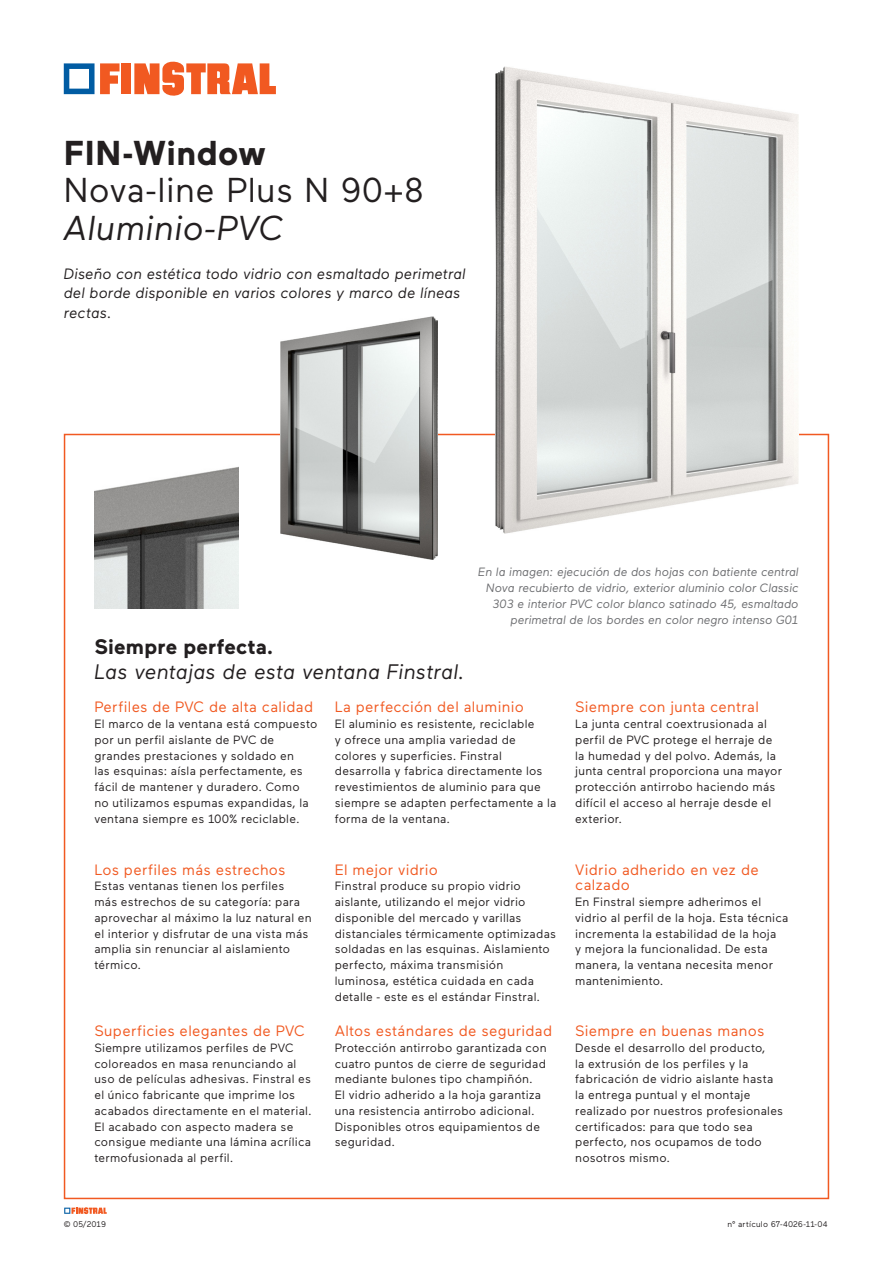
<style>
.page{position:relative;width:893px;height:1263px;background:#fff}
.page>*{position:absolute;margin:0;border:0;box-sizing:border-box;transform-origin:0 0}
.Rahmen_Fluegel{font:34.5px "Maax Finstral";letter-spacing:.015em;color:#231f20}
.Material{font:italic 34.5px "Maax Finstral";letter-spacing:.015em;color:#231f20}
.System{font:700 34.5px "Maax Finstral";letter-spacing:.01em;color:#231f20}
.Headline_Argumente{font:italic 21px "Maax Finstral";letter-spacing:.01em;color:#231f20}
.Headline_Argumente-2{font:700 21px "Maax Finstral";letter-spacing:.01em;color:#231f20}
.Headline_Vorteil{font:15px/15.8px "Maax Finstral";letter-spacing:.02em;color:#f15921}
.Rahmenform{font:italic 15px/19.5px "Maax Finstral";letter-spacing:.01em;color:#231f20}
.Textblock_Vorteil{font:12px/15.8px "Maax Finstral";letter-spacing:.02em;color:#231f20}
.Legende_Hauptbild{font:italic 12px/15.8px "Maax Finstral";color:#6c6d70;text-align:right}
.Artikelnummer{font:8.25px "Maax Finstral";letter-spacing:.02em;color:#231f20}
</style>
<div class="page">
<svg style="left:134px;top:61px;width:142px;height:35px"></svg>
<div style="left:122px;top:63px;width:9px;height:31px;background:#f15921"></div>
<svg style="left:64px;top:63px;width:56px;height:31px"></svg>
<svg style="left:64px;top:1207px;width:43px;height:8px"></svg>
<img style="left:94px;top:466px;width:145px;height:142px">
<img style="left:495px;top:67px;width:303px;height:466px">
<img style="left:281px;top:316px;width:157px;height:243px">
<p class="System" style="left:64px;top:130px;width:204px">FIN-Window</p>
<p class="Rahmen_Fluegel" style="left:64px;top:168px;width:361px">Nova-line Plus N 90+8</p>
<p class="Material" style="left:64px;top:206px;width:221px">Aluminio-PVC</p>
<p class="Rahmenform" style="left:64px;top:263px;width:403px">Diseño con estética todo vidrio con esmaltado perimetral del borde disponible en varios colores y marco de líneas rectas.</p>
<p class="Headline_Argumente-2" style="left:94px;top:633px;width:180px">Siempre perfecta.</p>
<p class="Headline_Argumente" style="left:94px;top:658px;width:372px">Las ventajas de esta ventana Finstral.</p>
<p class="Legende_Hauptbild" style="left:478px;top:564px;width:322px">En la imagen: ejecución de dos hojas con batiente central Nova recubierto de vidrio, exterior aluminio color Classic 303 e interior PVC color blanco satinado 45, esmaltado perimetral de los bordes en color negro intenso G01</p>
<p class="Headline_Vorteil" style="left:94px;top:699px;width:220px">Perfiles de PVC de alta calidad</p>
<p class="Textblock_Vorteil" style="left:94px;top:716px;width:224px">El marco de la ventana está compuesto por un perfil aislante de PVC de grandes prestaciones y soldado en<br>las esquinas: aísla perfectamente, es fácil de mantener y duradero. Como<br>no utilizamos espumas expandidas, la ventana siempre es 100% reciclable.</p>
<p class="Headline_Vorteil" style="left:94px;top:861px;width:193px">Los perfiles más estrechos</p>
<p class="Textblock_Vorteil" style="left:94px;top:878px;width:219px">Estas ventanas tienen los perfiles<br>más estrechos de su categoría: para aprovechar al máximo la luz natural en el interior y disfrutar de una vista más amplia sin renunciar al aislamiento térmico.</p>
<p class="Headline_Vorteil" style="left:94px;top:1022px;width:212px">Superficies elegantes de PVC</p>
<p class="Textblock_Vorteil" style="left:94px;top:1039px;width:219px">Siempre utilizamos perfiles de PVC coloreados en masa renunciando al uso de películas adhesivas. Finstral es el único fabricante que imprime los acabados directamente en el material.<br>El acabado con aspecto madera se consigue mediante una lámina acrílica termofusionada al perfil.</p>
<p class="Headline_Vorteil" style="left:335px;top:699px;width:191px">La perfección del aluminio</p>
<p class="Textblock_Vorteil" style="left:335px;top:716px;width:223px">El aluminio es resistente, reciclable<br>y ofrece una amplia variedad de colores y superficies. Finstral desarrolla y fabrica directamente los revestimientos de aluminio para que siempre se adapten perfectamente a la forma de la ventana.</p>
<p class="Headline_Vorteil" style="left:335px;top:861px;width:105px">El mejor vidrio</p>
<p class="Textblock_Vorteil" style="left:335px;top:878px;width:223px">Finstral produce su propio vidrio aislante, utilizando el mejor vidrio disponible del mercado y varillas distanciales térmicamente optimizadas soldadas en las esquinas. Aislamiento perfecto, máxima transmisión luminosa, estética cuidada en cada detalle - este es el estándar Finstral.</p>
<p class="Headline_Vorteil" style="left:335px;top:1022px;width:219px">Altos estándares de seguridad</p>
<p class="Textblock_Vorteil" style="left:335px;top:1039px;width:213px">Protección antirrobo garantizada con cuatro puntos de cierre de seguridad mediante bulones tipo champiñón.<br>El vidrio adherido a la hoja garantiza una resistencia antirrobo adicional.<br>Disponibles otros equipamientos de seguridad.</p>
<p class="Headline_Vorteil" style="left:575px;top:699px;width:185px">Siempre con junta central</p>
<p class="Textblock_Vorteil" style="left:575px;top:716px;width:208px">La junta central coextrusionada al perfil de PVC protege el herraje de la humedad y del polvo. Además, la junta central proporciona una mayor protección antirrobo haciendo más difícil el acceso al herraje desde el exterior.</p>
<p class="Headline_Vorteil" style="left:575px;top:861px;width:185px">Vidrio adherido en vez de calzado</p>
<p class="Textblock_Vorteil" style="left:575px;top:893px;width:215px">En Finstral siempre adherimos el vidrio al perfil de la hoja. Esta técnica incrementa la estabilidad de la hoja<br>y mejora la funcionalidad. De esta manera, la ventana necesita menor mantenimiento.</p>
<p class="Headline_Vorteil" style="left:575px;top:1022px;width:191px">Siempre en buenas manos</p>
<p class="Textblock_Vorteil" style="left:575px;top:1039px;width:209px">Desde el desarrollo del producto,<br>la extrusión de los perfiles y la fabricación de vidrio aislante hasta la entrega puntual y el montaje realizado por nuestros profesionales certificados: para que todo sea perfecto, nos ocupamos de todo nosotros mismo.</p>
<p class="Artikelnummer" style="left:64px;top:1219px;width:44px">© 05/2019</p>
<p class="Artikelnummer" style="left:727px;top:1218px;width:102px">n° artículo 67-4026-11-04</p>
</div>
